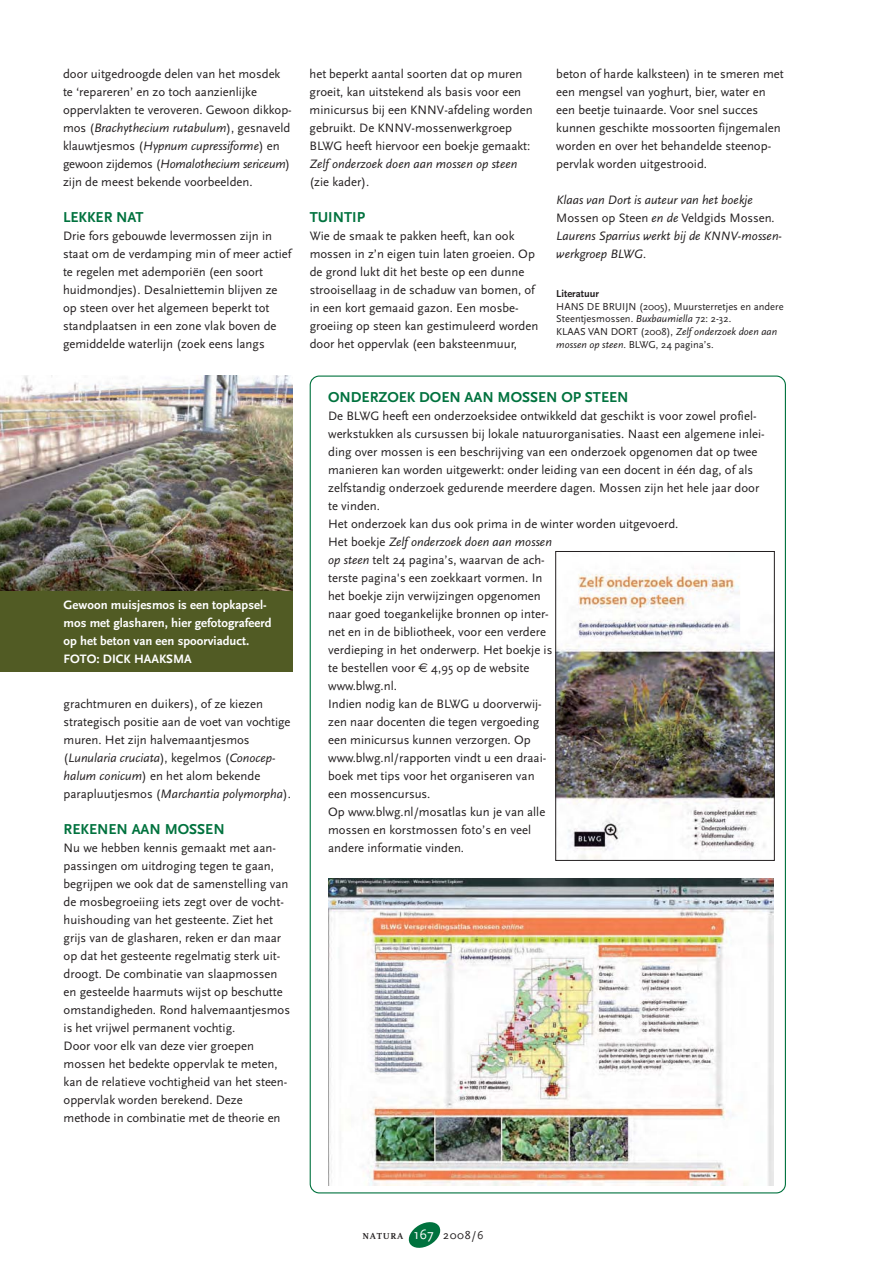
<style>
.page{position:relative;width:893px;height:1263px;background:#fff}
.page>*{position:absolute;margin:0;border:0;box-sizing:border-box;transform-origin:0 0}
.t1{font:700 15px "Scala Sans";color:#00723e}
.t2{font:12.75px/18px "Scala Sans";color:#231f20}
.t3{font:italic 12.75px/18px "Scala Sans";color:#231f20}
.t4{font:700 12.75px/18px "Scala Sans";color:#fff}
.t5{font:10.5px/12.6px "Scala Sans";color:#231f20}
.t6{font:700 10.5px "Scala Sans";color:#231f20}
.t7{font:700 9px "FF Scala";letter-spacing:.08em;color:#231f20}
.s1{font-style:italic}
.s2{font-style:normal}
.s3{font-family:"Scala Sans";font-weight:400;font-size:14.25px;color:#fff}
.s4{font-family:"Scala Sans";font-weight:400;font-size:12px}
</style>
<div class="page">
<svg style="left:408px;top:1222px;width:33px;height:26px"></svg>
<img style="left:0;top:376px;width:293px;height:215px">
<div style="left:0;top:591px;width:293px;height:81px;background:#515b24"></div>
<svg style="left:310px;top:376px;width:476px;height:817px"></svg>
<img style="left:557px;top:553px;width:216px;height:306px">
<div style="left:555px;top:551px;width:220px;height:310px;border:1px solid #231f20"></div>
<img style="left:328px;top:878px;width:446px;height:307px">
<svg style="left:419px;top:663px;width:9px;height:9px"></svg>
<p class="t2" style="left:63px;top:66px;width:230px">door uitgedroogde delen van het mosdek te ‘repareren’ en zo toch aanzienlijke oppervlakten te veroveren. Gewoon dikkop&shy;mos (<span class="s1">Brachythecium rutabulum</span>), gesnaveld klauwtjesmos (<span class="s1">Hypnum cupressiforme</span>) en gewoon zijdemos (<span class="s1">Homalothecium sericeum</span>) zijn de meest bekende voorbeelden.</p>
<p class="t1" style="left:63px;top:211px;width:82px">LEKKER NAT</p>
<p class="t2" style="left:63px;top:228px;width:230px">Drie fors gebouwde levermossen zijn in staat om de verdamping min of meer actief te regelen met ademporiën (een soort huidmondjes). Desalniettemin blijven ze op steen over het algemeen beperkt tot standplaatsen in een zone vlak boven de gemiddelde waterlijn (zoek eens langs</p>
<p class="t4" style="left:64px;top:597px;width:209px">Gewoon muisjesmos is een topkapsel&shy;mos met glasharen, hier gefotografeerd op het beton van een spoorviaduct.<br>FOTO: DICK HAAKSMA</p>
<p class="t2" style="left:64px;top:696px;width:229px">grachtmuren en duikers), of ze kiezen strategisch positie aan de voet van vochtige muren. Het zijn halvemaantjesmos (<span class="s1">Lunularia cruciata</span>), kegelmos (<span class="s1">Conocep&shy;halum conicum</span>) en het alom bekende parapluutjesmos (<span class="s1">Marchantia polymorpha</span>).</p>
<p class="t1" style="left:64px;top:823px;width:163px">REKENEN AAN MOSSEN</p>
<p class="t2" style="left:64px;top:840px;width:228px">Nu we hebben kennis gemaakt met aan&shy;passingen om uitdroging tegen te gaan, begrijpen we ook dat de samenstelling van de mosbegroeiing iets zegt over de vocht&shy;huishouding van het gesteente. Ziet het grijs van de glasharen, reken er dan maar op dat het gesteente regelmatig sterk uit&shy;droogt. De combinatie van slaapmossen en gesteelde haarmuts wijst op beschutte omstandigheden. Rond halvemaantjesmos is het vrijwel permanent vochtig.<br>Door voor elk van deze vier groepen mossen het bedekte oppervlak te meten, kan de relatieve vochtigheid van het steen&shy;oppervlak worden berekend. Deze methode in combinatie met de theorie en</p>
<p class="t2" style="left:310px;top:66px;width:224px">het beperkt aantal soorten dat op muren groeit, kan uitstekend als basis voor een minicursus bij een KNNV-afdeling worden gebruikt. De KNNV-mossenwerkgroep BLWG heeft hiervoor een boekje gemaakt:</p>
<p class="t3" style="left:310px;top:156px;width:209px">Zelf onderzoek doen aan mossen op steen</p>
<p class="t2" style="left:310px;top:174px;width:61px">(zie kader).</p>
<p class="t1" style="left:310px;top:211px;width:57px">TUINTIP</p>
<p class="t2" style="left:310px;top:228px;width:230px">Wie de smaak te pakken heeft, kan ook mossen in z’n eigen tuin laten groeien. Op de grond lukt dit het beste op een dunne strooisellaag in de schaduw van bomen, of in een kort gemaaid gazon. Een mosbe&shy;groeiing op steen kan gestimuleerd worden door het oppervlak (een baksteenmuur,</p>
<p class="t2" style="left:556px;top:66px;width:229px">beton of harde kalksteen) in te smeren met een mengsel van yoghurt, bier, water en een beetje tuinaarde. Voor snel succes kunnen geschikte mossoorten fijngemalen worden en over het behandelde steenop&shy;pervlak worden uitgestrooid.</p>
<p class="t3" style="left:556px;top:192px;width:227px">Klaas van Dort is auteur van het boekje <span class="s2">Mossen op Steen</span> en de <span class="s2">Veldgids Mossen</span>.<br>Laurens Sparrius werkt bij de KNNV-mossen&shy;werkgroep BLWG.</p>
<p class="t6" style="left:556px;top:290px;width:44px">Literatuur</p>
<p class="t5" style="left:556px;top:301px;width:229px">HANS DE BRUIJN (2005), Muursterretjes en andere Steentjesmossen. <span class="s1">Buxbaumiella</span> 72: 2-32.<br>KLAAS VAN DORT (2008), <span class="s1">Zelf onderzoek doen aan mossen op steen</span>. BLWG, 24 pagina’s.</p>
<p class="t1" style="left:328px;top:391px;width:302px">ONDERZOEK DOEN AAN MOSSEN OP STEEN</p>
<p class="t2" style="left:328px;top:408px;width:438px">De BLWG heeft een onderzoeksidee ontwikkeld dat geschikt is voor zowel profiel&shy;werkstukken als cursussen bij lokale natuurorganisaties. Naast een algemene inlei&shy;ding over mossen is een beschrijving van een onderzoek opgenomen dat op twee manieren kan worden uitgewerkt: onder leiding van een docent in één dag, of als zelfstandig onderzoek gedurende meerdere dagen. Mossen zijn het hele jaar door te vinden.<br>Het onderzoek kan dus ook prima in de winter worden uitgevoerd.<br>Het boekje <span class="s1">Zelf onderzoek doen aan mossen<br>op steen</span> telt 24 pagina’s, waarvan de ach-<br>terste pagina's een zoekkaart vormen. In<br>het boekje zijn verwijzingen opgenomen<br>naar goed toegankelijke bronnen op inter-<br>net en in de bibliotheek, voor een verdere<br>verdieping in het onderwerp. Het boekje is<br>te bestellen voor 4,95 op de website<br>www.blwg.nl.<br>Indien nodig kan de BLWG u doorverwij-<br>zen naar docenten die tegen vergoeding<br>een minicursus kunnen verzorgen. Op<br>www.blwg.nl/rapporten vindt u een draai-<br>boek met tips voor het organiseren van<br>een mossencursus.<br>Op www.blwg.nl/mosatlas kun je van alle<br>mossen en korstmossen foto’s en veel<br>andere informatie vinden.</p>
<p class="t7" style="left:363px;top:1233px;width:123px">NATURA <span class="s3">167</span> <span class="s4">2008/6</span></p>
</div>
